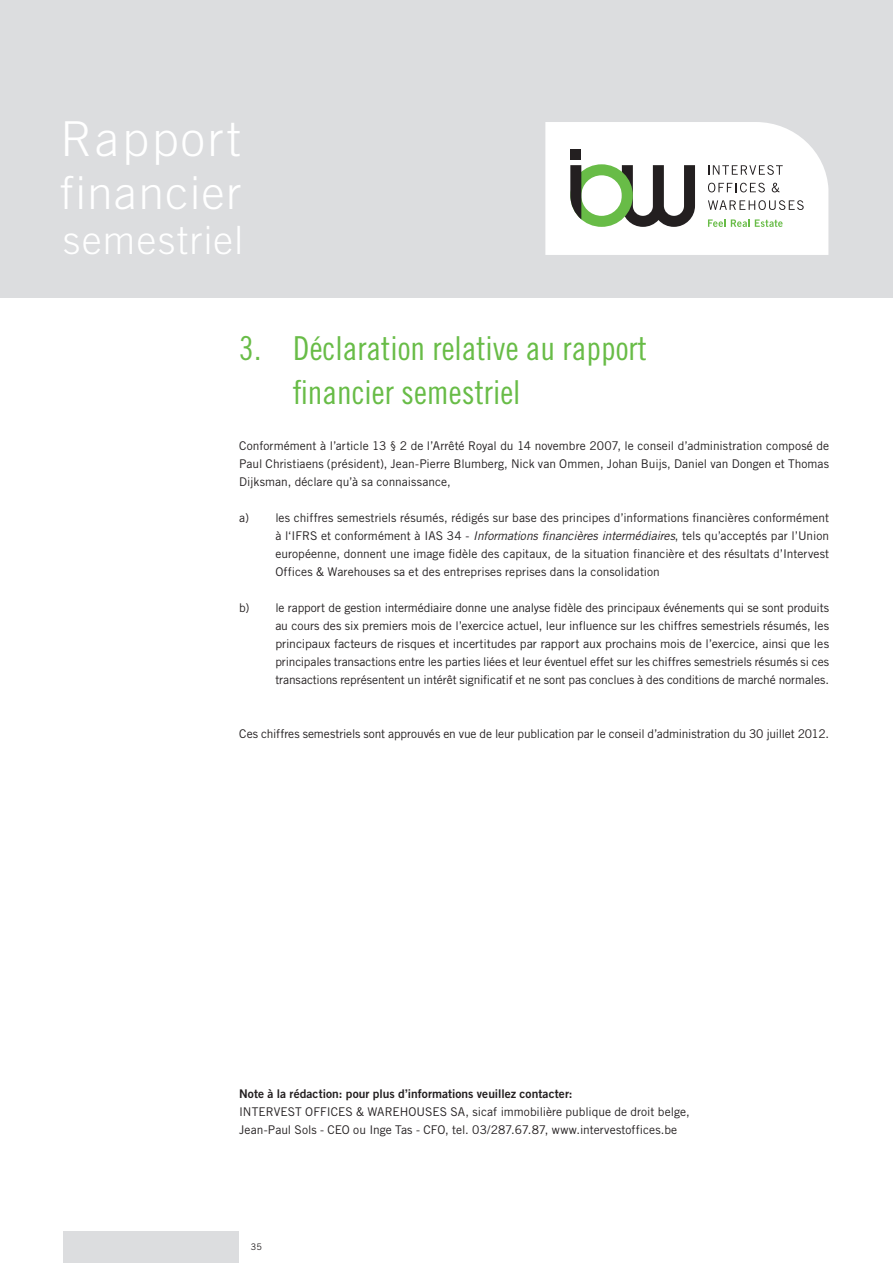
<style>
.page{position:relative;width:893px;height:1263px;background:#fff}
.page>*{position:absolute;margin:0;border:0;box-sizing:border-box;transform-origin:0 0}
.t1{font:300 48.15px "Trade Gothic LT Std";letter-spacing:.055em;color:#fff}
.t2{font:300 45.45px "Trade Gothic LT Std";letter-spacing:.035em;color:#fff}
.t3{font:300 39px "Trade Gothic LT Std";letter-spacing:.035em;color:#fff}
.A-T1{font:33px/43.5px "Trade Gothic LT Std Cn 18";color:#68bc47}
.A-bodytekst{font:12px/18px "Trade Gothic LT Std";letter-spacing:-.005em;color:#231f20;text-align:justify}
.A-bodytekst-2{font:12px "Trade Gothic LT Std Bd 2";letter-spacing:.005em;color:#231f20}
.t4{font:9px "Trade Gothic LT Std";color:#231f20}
.s1{font-style:italic}
</style>
<div class="page">
<div style="left:64px;top:1231px;width:175px;height:32px;background:#dcdddf"></div>
<div style="left:0;top:0;width:893px;height:298px;background:#dcdddf"></div>
<svg style="left:545px;top:122px;width:283px;height:133px;background:#e4e7e2"></svg>
<h1 class="t1" style="left:61px;top:111px;width:182px">Rapport</h1>
<h2 class="t2" style="left:61px;top:166px;width:182px">financier</h2>
<h3 class="t3" style="left:63px;top:217px;width:181px">semestriel</h3>
<p class="A-T1" style="left:293px;top:326px;width:355px;text-indent:-54px">3. Déclaration relative au rapport financier semestriel</p>
<p class="A-bodytekst" style="left:239px;top:437px;width:591px">Conformément à l’article 13 § 2 de l’Arrêté Royal du 14 novembre 2007, le conseil d’administration composé de Paul Christiaens (président), Jean-Pierre Blumberg, Nick van Ommen, Johan Buijs, Daniel van Dongen et Thomas Dijksman, déclare qu’à sa connaissance,</p>
<p class="A-bodytekst" style="left:275px;top:509px;width:555px;text-indent:-36px">a) les chiffres semestriels résumés, rédigés sur base des principes d’informations financières conformément à l‘IFRS et conformément à IAS 34 - <span class="s1">Informations financières intermédiaires</span>, tels qu’acceptés par l’Union européenne, donnent une image fidèle des capitaux, de la situation financière et des résultats d’Intervest Offices &amp; Warehouses sa et des entreprises reprises dans la consolidation</p>
<p class="A-bodytekst" style="left:275px;top:599px;width:555px;text-indent:-36px">b) le rapport de gestion intermédiaire donne une analyse fidèle des principaux événements qui se sont produits au cours des six premiers mois de l’exercice actuel, leur influence sur les chiffres semestriels résumés, les principaux facteurs de risques et incertitudes par rapport aux prochains mois de l’exercice, ainsi que les principales transactions entre les parties liées et leur éventuel effet sur les chiffres semestriels résumés si ces transactions représentent un intérêt significatif et ne sont pas conclues à des conditions de marché normales.</p>
<p class="A-bodytekst" style="left:239px;top:725px;width:591px">Ces chiffres semestriels sont approuvés en vue de leur publication par le conseil d’administration du 30 juillet 2012.</p>
<p class="A-bodytekst-2" style="left:239px;top:1086px;width:335px">Note à la rédaction: pour plus d’informations veuillez contacter:</p>
<p class="A-bodytekst" style="left:239px;top:1103px;width:452px">INTERVEST OFFICES &amp; WAREHOUSES SA, sicaf immobilière publique de droit belge,</p>
<p class="A-bodytekst" style="left:239px;top:1121px;width:440px">Jean-Paul Sols - CEO ou Inge Tas - CFO, tel. 03/287.67.87, www.intervestoffices.be</p>
<p class="t4" style="left:251px;top:1241px;width:12px">35</p>
</div>
